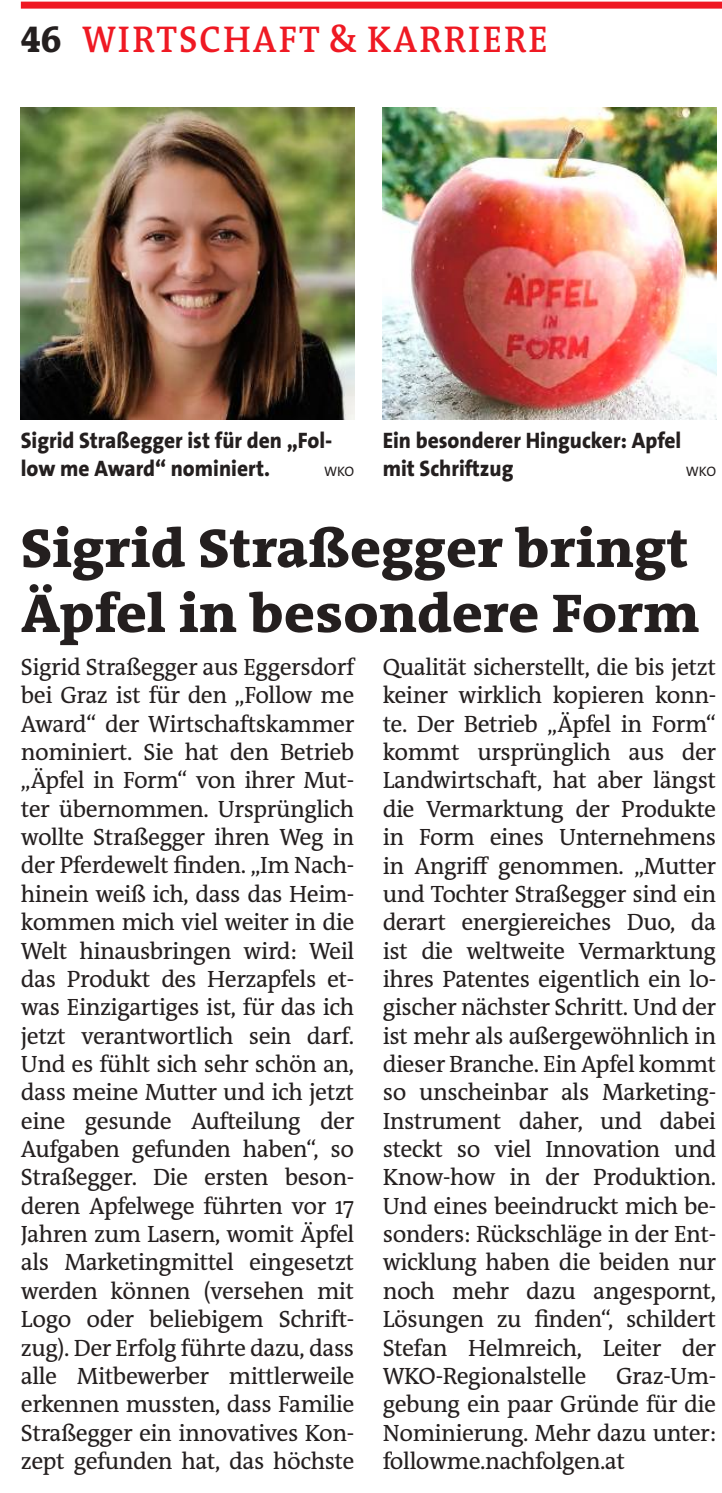
<style>
.page{position:relative;width:722px;height:1493px;background:#fff}
.page>*{position:absolute;margin:0;border:0;box-sizing:border-box;transform-origin:0 0}
.t1{font:800 55px/65px "The RM Antiqua";color:#241f1f;scale:1.05 1}
.t2{font:600 37.5px "The RM Antiqua";letter-spacing:.055em;color:#ef1923;scale:.95 1}
.t3{font:23.75px/28.2px "The RM Antiqua";letter-spacing:-.02em;color:#241f1f;text-align:justify}
.t4{font:800 22.5px/28.2px "The Sans Os F";color:#241f1f;scale:.95 1}
.t5{font:13.75px "The Sans Os F";letter-spacing:-.02em;color:#241f1f}
.s1{font-weight:800;color:#241f1f}
</style>
<div class="page">
<div style="left:21px;top:2px;width:700px;height:7px;background:#ef1923"></div>
<img style="left:382px;top:108px;width:333px;height:312px">
<img style="left:21px;top:108px;width:333px;height:312px">
<h2 class="t2" style="left:21px;top:16px;width:556px"><span class="s1">46</span> WIRTSCHAFT &amp; KARRIERE</h2>
<p class="t4" style="left:21px;top:426px;width:329px">Sigrid Straßegger ist für den „Fol&shy;low me Award“ nominiert.</p>
<p class="t5" style="left:324px;top:463px;width:32px">WKO</p>
<p class="t4" style="left:382px;top:426px;width:316px">Ein besonderer Hingucker: Apfel mit Schriftzug</p>
<p class="t5" style="left:685px;top:463px;width:32px">WKO</p>
<h1 class="t1" style="left:21px;top:516px;width:647px">Sigrid Straßegger bringt<br>Äpfel in besondere Form</h1>
<p class="t3" style="left:21px;top:653px;width:335px">Sigrid Straßegger aus Eggersdorf bei Graz ist für den „Follow me Award“ der Wirtschaftskammer nominiert. Sie hat den Betrieb „Äpfel in Form“ von ihrer Mut&shy;ter übernommen. Ursprünglich wollte Straßegger ihren Weg in der Pferdewelt finden. „Im Nach&shy;hinein weiß ich, dass das Heim&shy;kommen mich viel weiter in die Welt hinausbringen wird: Weil das Produkt des Herzapfels et&shy;was Einzigartiges ist, für das ich jetzt verantwortlich sein darf.<br>Und es fühlt sich sehr schön an, dass meine Mutter und ich jetzt eine gesunde Aufteilung der Aufgaben gefunden haben“, so Straßegger. Die ersten beson&shy;deren Apfelwege führten vor 17<br>Jahren zum Lasern, womit Äpfel als Marketingmittel eingesetzt werden können (versehen mit Logo oder beliebigem Schrift&shy;zug). Der Erfolg führte dazu, dass alle Mitbewerber mittlerweile erkennen mussten, dass Familie Straßegger ein innovatives Kon&shy;zept gefunden hat, das höchste</p>
<p class="t3" style="left:382px;top:653px;width:335px">Qualität sicherstellt, die bis jetzt keiner wirklich kopieren konn&shy;te. Der Betrieb „Äpfel in Form“ kommt ursprünglich aus der Landwirtschaft, hat aber längst die Vermarktung der Produkte in Form eines Unternehmens in Angriff genommen. „Mutter und Tochter Straßegger sind ein derart energiereiches Duo, da ist die weltweite Vermarktung ihres Patentes eigentlich ein lo&shy;gischer nächster Schritt. Und der ist mehr als außergewöhnlich in dieser Branche. Ein Apfel kommt so unscheinbar als Marketing-Instrument daher, und dabei steckt so viel Innovation und Know-how in der Produktion.<br>Und eines beeindruckt mich be&shy;sonders: Rückschläge in der Ent&shy;wicklung haben die beiden nur noch mehr dazu angespornt, Lösungen zu finden“, schildert Stefan Helmreich, Leiter der WKO-Regionalstelle</p>
<p class="t3" style="left:382px;top:1361px;width:335px;text-indent:233px">Graz-Um&shy;gebung ein paar Gründe für die Nominierung. Mehr dazu unter: followme.nachfolgen.at</p>
</div>
